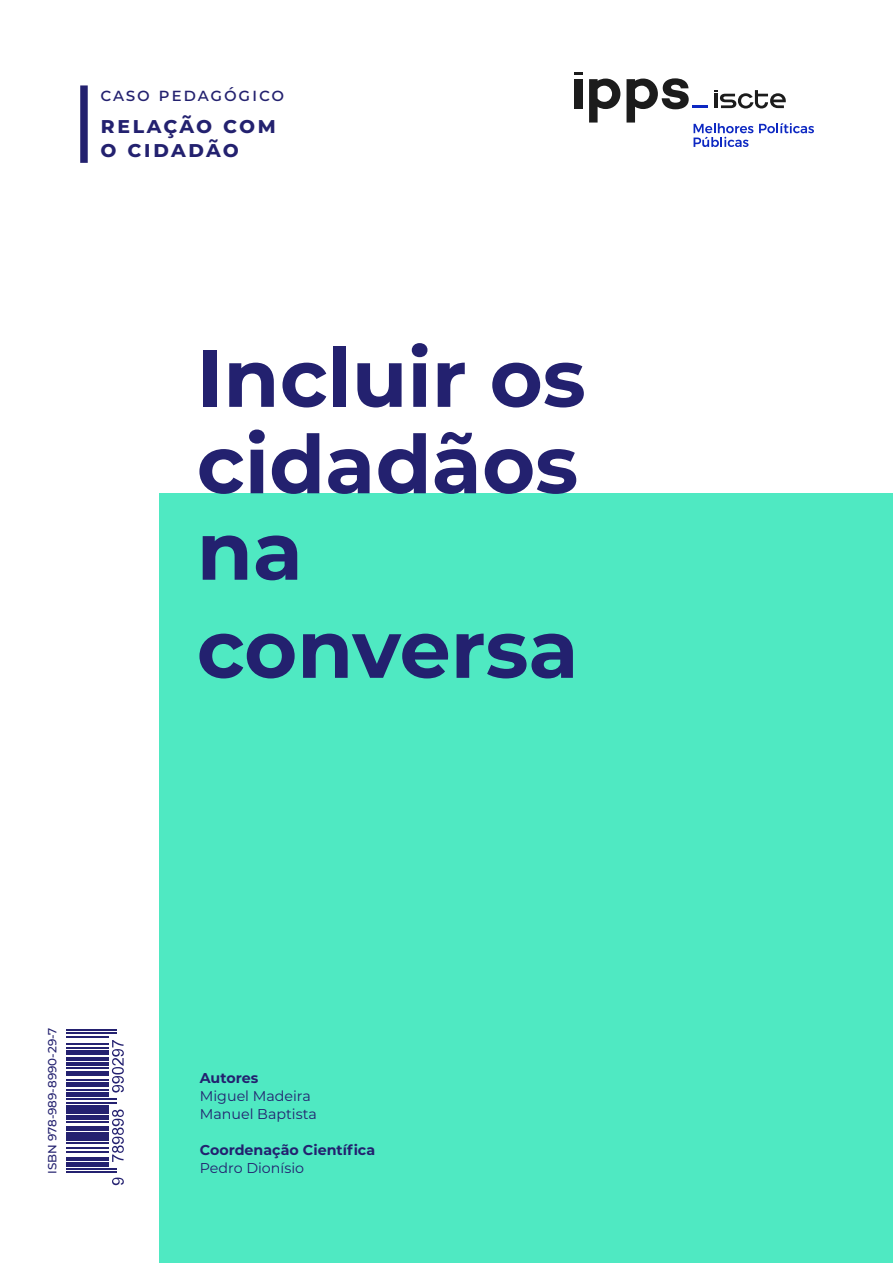
<style>
.page{position:relative;width:893px;height:1263px;background:#fff}
.page>*{position:absolute;margin:0;border:0;box-sizing:border-box;transform-origin:0 0}
.t1{font:700 81px/86.4px "Montserrat";color:#23216f;text-align:justify}
.t2{font:700 22.5px/24px "Montserrat";letter-spacing:.095em;color:#23216f}
.t3{font:500 18px "Montserrat";letter-spacing:.1em;color:#23216f}
.t4{font:14.25px/18px "Montserrat";color:#23216f}
.t5{font:700 14.25px "Montserrat";color:#23216f}
.t6{font:500 11.85px "Montserrat";color:#23216f}
</style>
<div class="page">
<hr style="left:51px;top:1171px;width:66px;height:2px;background:#242170">
<hr style="left:51px;top:1168px;width:66px;height:2px;background:#242170">
<div style="left:51px;top:1162px;width:58px;height:5px;background:#242170"></div>
<hr style="left:51px;top:1158px;width:58px;height:3px;background:#242170">
<hr style="left:51px;top:1152px;width:58px;height:1px;background:#242170">
<hr style="left:51px;top:1147px;width:58px;height:1px;background:#242170">
<hr style="left:51px;top:1142px;width:58px;height:2px;background:#242170">
<div style="left:51px;top:1136px;width:58px;height:5px;background:#242170"></div>
<hr style="left:51px;top:1132px;width:58px;height:3px;background:#242170">
<hr style="left:51px;top:1126px;width:58px;height:4px;background:#242170">
<hr style="left:51px;top:1121px;width:58px;height:2px;background:#242170">
<div style="left:51px;top:1115px;width:58px;height:5px;background:#242170"></div>
<hr style="left:51px;top:1111px;width:58px;height:3px;background:#242170">
<hr style="left:51px;top:1105px;width:58px;height:4px;background:#242170">
<hr style="left:51px;top:1102px;width:66px;height:1px;background:#242170">
<hr style="left:51px;top:1099px;width:66px;height:1px;background:#242170">
<hr style="left:51px;top:1093px;width:58px;height:4px;background:#242170">
<hr style="left:51px;top:1089px;width:58px;height:2px;background:#242170">
<hr style="left:51px;top:1082px;width:58px;height:4px;background:#242170">
<hr style="left:51px;top:1079px;width:58px;height:1px;background:#242170">
<div style="left:51px;top:1071px;width:58px;height:5px;background:#242170"></div>
<hr style="left:51px;top:1067px;width:58px;height:1px;background:#242170">
<hr style="left:51px;top:1062px;width:58px;height:3px;background:#242170">
<hr style="left:51px;top:1058px;width:58px;height:3px;background:#242170">
<div style="left:51px;top:1050px;width:58px;height:5px;background:#242170"></div>
<hr style="left:51px;top:1047px;width:58px;height:2px;background:#242170">
<hr style="left:51px;top:1043px;width:58px;height:1px;background:#242170">
<hr style="left:51px;top:1037px;width:58px;height:1px;background:#242170">
<hr style="left:51px;top:1032px;width:66px;height:2px;background:#242170">
<hr style="left:51px;top:1029px;width:66px;height:1px;background:#242170">
<svg style="left:112px;top:1177px;width:12px;height:8px"></svg>
<svg style="left:112px;top:1109px;width:12px;height:53px"></svg>
<svg style="left:112px;top:1040px;width:12px;height:52px"></svg>
<div style="left:28px;top:1015px;width:38px;height:177px;background:#fff"></div>
<div style="left:159px;top:493px;width:734px;height:770px;background:#4fe9c2"></div>
<svg style="left:589px;top:79px;width:31px;height:44px"></svg>
<div style="left:574px;top:79px;width:8px;height:30px;background:#1c1c1c"></div>
<svg style="left:574px;top:72px;width:8px;height:3px"></svg>
<svg style="left:626px;top:78px;width:188px;height:69px"></svg>
<div style="left:80px;top:85px;width:8px;height:78px;background:#23216f"></div>
<p class="t3" style="left:101px;top:82px;width:185px">CASO PEDAGÓGICO</p>
<h2 class="t2" style="left:101px;top:112px;width:177px">relação com o cidadão</h2>
<h1 class="t1" style="left:197px;top:331px;width:390px">Incluir os cidadãos na</h1>
<h1 class="t1" style="left:197px;top:602px;width:383px">conversa</h1>
<p class="t6" style="left:44px;top:1174px;width:148px;rotate:-90deg">ISBN 978-989-8990-29-7</p>
<p class="t5" style="left:200px;top:1068px;width:60px">Autores</p>
<p class="t4" style="left:200px;top:1087px;width:119px">Miguel Madeira<br>Manuel Baptista</p>
<p class="t5" style="left:200px;top:1140px;width:177px">Coordenação Científica</p>
<p class="t4" style="left:200px;top:1159px;width:106px">Pedro Dionísio</p>
</div>
